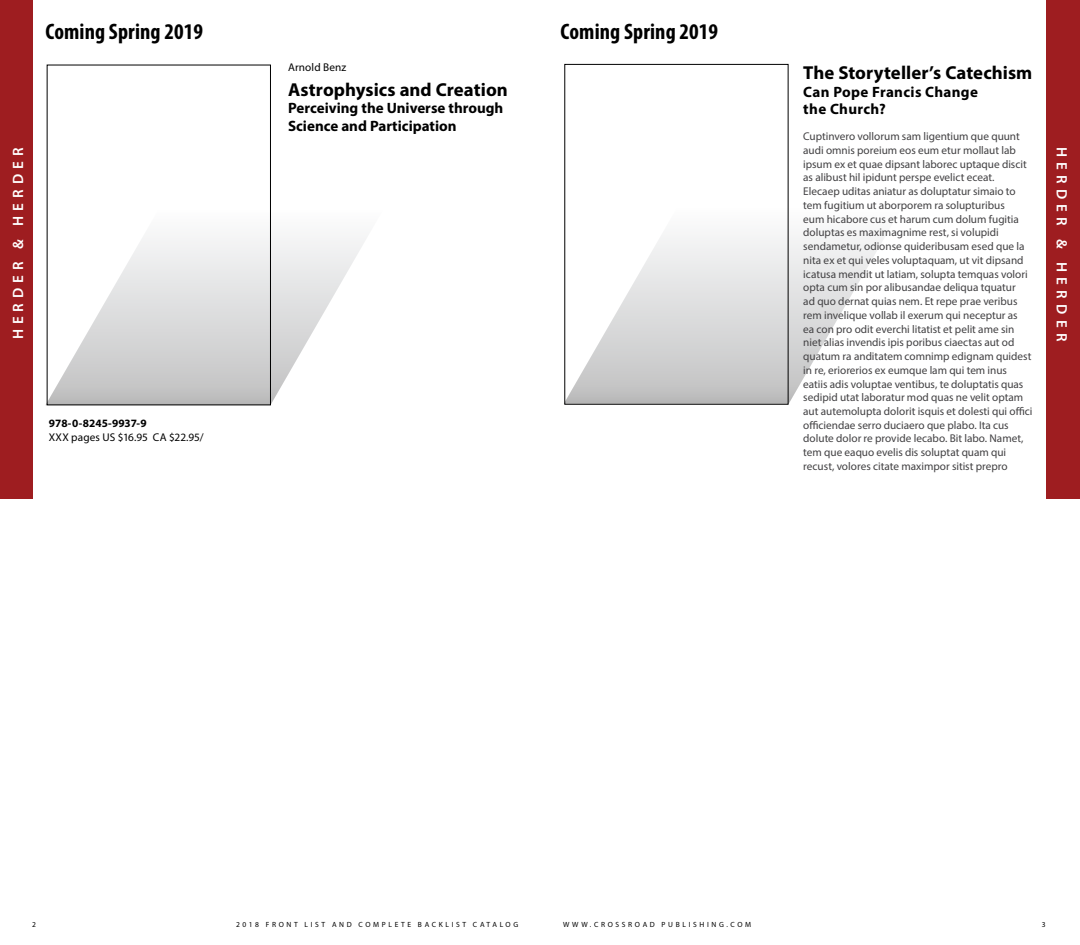
<style>
.page{position:relative;width:1080px;height:945px;background:#fff}
.page>*{position:absolute;margin:0;border:0;box-sizing:border-box;transform-origin:0 0}
.t1{font:700 condensed 22.5px "Myriad Pro";letter-spacing:.005em;color:#000}
.t2{font:700 18.75px "Myriad Pro";color:#000}
.t3{font:700 15px/17.5px "Myriad Pro";color:#000}
.t4{font:700 15px/17.5px "Myriad Pro";letter-spacing:.025em;color:#000}
.t5{font:600 15px "Myriad Pro";letter-spacing:.345em;color:#fff}
.t6{font:11.25px/13.8px "Myriad Pro";color:#414042}
.t7{font:11.25px "Myriad Pro";letter-spacing:.01em;color:#000}
.t8{font:700 11.25px "Myriad Pro";color:#000}
.t9{font:7.5px "Myriad Pro";letter-spacing:.355em;color:#000}
</style>
<div class="page">
<div style="left:0;top:0;width:32px;height:499px;background:#9e1d20"></div>
<div style="left:1046px;top:0;width:34px;height:499px;background:#9e1d20"></div>
<svg style="left:566px;top:209px;width:319px;height:195px"></svg>
<svg style="left:45px;top:210px;width:321px;height:195px"></svg>
<div style="left:47px;top:65px;width:224px;height:340px;border:1px solid #000"></div>
<h3 class="t5" style="left:9px;top:339px;width:193px;rotate:-90deg">HERDER &amp; HERDER</h3>
<h1 class="t1" style="left:45px;top:18px;width:159px">Coming Spring 2019</h1>
<h1 class="t1" style="left:561px;top:18px;width:159px">Coming Spring 2019</h1>
<p class="t7" style="left:288px;top:61px;width:60px">Arnold Benz</p>
<h2 class="t2" style="left:288px;top:77px;width:221px">Astrophysics and Creation</h2>
<h3 class="t3" style="left:288px;top:99px;width:217px">Perceiving the Universe through<br>Science and Participation</h3>
<p class="t8" style="left:49px;top:416px;width:99px">978-0-8245-9937-9</p>
<p class="t7" style="left:49px;top:430px;width:156px">XXX pages US $16.95 CA $22.95/</p>
<h2 class="t2" style="left:803px;top:60px;width:231px">The Storyteller’s Catechism</h2>
<h3 class="t4" style="left:803px;top:82px;width:176px">Can Pope Francis Change the Church?</h3>
<p class="t6" style="left:803px;top:129px;width:231px">Cuptinvero vollorum sam ligentium que quunt audi omnis poreium eos eum etur mollaut lab ipsum ex et quae dipsant laborec uptaque discit as alibust hil ipidunt perspe evelict eceat.<br>Elecaep uditas aniatur as doluptatur simaio to tem fugitium ut aborporem ra solupturibus<br>eum hicabore cus et harum cum dolum fugitia doluptas es maximagnime rest, si volupidi sendametur, odionse quideribusam esed que la nita ex et qui veles voluptaquam, ut vit dipsand icatusa mendit ut latiam, solupta temquas volori opta cum sin por alibusandae deliqua tquatur<br>ad quo dernat quias nem. Et repe prae veribus rem invelique vollab il exerum qui neceptur as<br>ea con pro odit everchi litatist et pelit ame sin niet alias invendis ipis poribus ciaectas aut od quatum ra anditatem comnimp edignam quidest in re, eriorerios ex eumque lam qui tem inus eatiis adis voluptae ventibus, te doluptatis quas sedipid utat laboratur mod quas ne velit optam aut autemolupta dolorit isquis et dolesti qui offici officiendae serro duciaero que plabo. Ita cus dolute dolor re provide lecabo. Bit labo. Namet, tem que eaquo evelis dis soluptat quam qui recust, volores citate maximpor sitist prepro</p>
<h3 class="t5" style="left:1071px;top:147px;width:196px;rotate:90deg">HERDER &amp; HERDER</h3>
<p class="t9" style="left:32px;top:919px;width:5px">2</p>
<p class="t9" style="left:236px;top:919px;width:43px">2018 Fron</p>
<p class="t9" style="left:294px;top:919px;width:46px">t Listand</p>
<p class="t9" style="left:359px;top:919px;width:15px">C ompl</p>
<p class="t9" style="left:395px;top:919px;width:57px">ete Bac klis</p>
<p class="t9" style="left:463px;top:919px;width:38px">t Catalog</p>
<p class="t9" style="left:563px;top:919px;width:190px">WWW.CROSSROAD PUBLISHING.COM</p>
<p class="t9" style="left:1042px;top:919px;width:5px">3</p>
</div>
